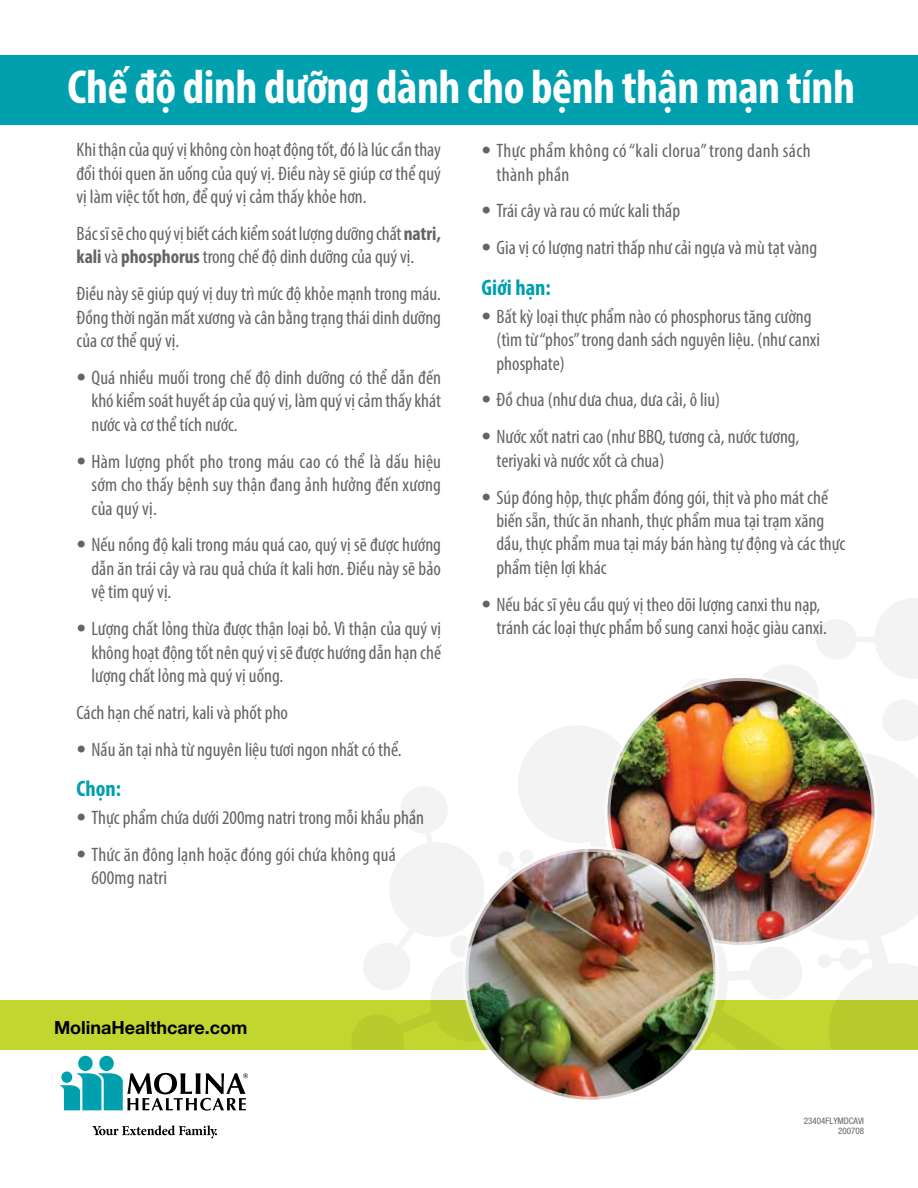
<style>
.page{position:relative;width:918px;height:1188px;background:#fff}
.page>*{position:absolute;margin:0;border:0;box-sizing:border-box;transform-origin:0 0}
.t1{font:700 condensed 48px "Myriad Pro";letter-spacing:-.01em;color:#fff}
.t2{font:700 condensed 22.5px "Myriad Pro";color:#00a0af}
.t3{font:condensed 19.5px/23.4px "Myriad Pro";color:#636466;text-align:justify}
.t4{font:condensed 19.5px/23.4px "Myriad Pro";letter-spacing:.02em;color:#636466}
.t5{font:700 18px "Helvetica Neue";color:#000}
.t6{font:condensed 9px/10.5px "Helvetica Neue";color:#636466;text-align:right}
.s1{font-weight:700}
.s2{font-family:"Helvetica Neue"}
</style>
<div class="page">
<div style="left:0;top:55px;width:918px;height:70px;background:#00a0af"></div>
<div style="left:0;top:1000px;width:918px;height:50px;background:#c1d72f"></div>
<svg style="left:92px;top:1125px;width:125px;height:14px"></svg>
<div style="left:99px;top:1056px;width:15px;height:15px;background:#00a0af;border-radius:50%"></div>
<div style="left:78px;top:1056px;width:15px;height:15px;background:#00a0af;border-radius:50%"></div>
<svg style="left:59px;top:1073px;width:189px;height:38px"></svg>
<div style="left:61px;top:1072px;width:11px;height:11px;background:#00a0af;border-radius:50%"></div>
<svg style="left:352px;top:598px;width:566px;height:452px"></svg>
<img style="left:608px;top:678px;width:266px;height:267px;border-radius:133px">
<div style="left:605px;top:675px;width:272px;height:273px;border:6px solid #fff;border-radius:50%"></div>
<img style="left:460px;top:843px;width:262px;height:257px">
<h1 class="t1" style="left:68px;top:57px;width:789px">Chế độ dinh dưỡng dành cho bệnh thận mạn tính</h1>
<p class="t3" style="left:77px;top:138px;width:366px">Khi thận của quý vị không còn hoạt động tốt, đó là lúc cần thay đổi thói quen ăn uống của quý vị. Điều này sẽ giúp cơ thể quý vị làm việc tốt hơn, để quý vị cảm thấy khỏe hơn.</p>
<p class="t3" style="left:77px;top:222px;width:366px">Bác sĩ sẽ cho quý vị biết cách kiểm soát lượng dưỡng chất <span class="s1">natri, kali</span> và <span class="s1">phosphorus</span> trong chế độ dinh dưỡng của quý vị.</p>
<p class="t3" style="left:77px;top:282px;width:366px">Điều này sẽ giúp quý vị duy trì mức độ khỏe mạnh trong máu.<br>Đồng thời ngăn mất xương và cân bằng trạng thái dinh dưỡng của cơ thể quý vị.</p>
<p class="t3" style="left:92px;top:366px;width:351px;text-indent:-15px"><span class="s2">•</span> Quá nhiều muối trong chế độ dinh dưỡng có thể dẫn đến khó kiểm soát huyết áp của quý vị, làm quý vị cảm thấy khát nước và cơ thể tích nước.</p>
<p class="t3" style="left:92px;top:449px;width:351px;text-indent:-15px"><span class="s2">•</span> Hàm lượng phốt pho trong máu cao có thể là dấu hiệu sớm cho thấy bệnh suy thận đang ảnh hưởng đến xương của quý vị.</p>
<p class="t3" style="left:92px;top:533px;width:351px;text-indent:-15px"><span class="s2">•</span> Nếu nồng độ kali trong máu quá cao, quý vị sẽ được hướng dẫn ăn trái cây và rau quả chứa ít kali hơn. Điều này sẽ bảo vệ tim quý vị.</p>
<p class="t3" style="left:92px;top:617px;width:351px;text-indent:-15px"><span class="s2">•</span> Lượng chất lỏng thừa được thận loại bỏ. Vì thận của quý vị không hoạt động tốt nên quý vị sẽ được hướng dẫn hạn chế lượng chất lỏng mà quý vị uống.</p>
<p class="t3" style="left:77px;top:700px;width:213px">Cách hạn chế natri, kali và phốt pho</p>
<p class="t3" style="left:77px;top:737px;width:327px"><span class="s2">•</span> Nấu ăn tại nhà từ nguyên liệu tươi ngon nhất có thể.</p>
<p class="t2" style="left:77px;top:775px;width:46px">Chọn:</p>
<p class="t3" style="left:77px;top:806px;width:349px"><span class="s2">•</span> Thực phẩm chứa dưới 200mg natri trong mỗi khẩu phần</p>
<p class="t3" style="left:92px;top:843px;width:306px;text-indent:-15px"><span class="s2">•</span> Thức ăn đông lạnh hoặc đóng gói chứa không quá<br>600mg natri</p>
<p class="t4" style="left:497px;top:139px;width:316px;text-indent:-15px"><span class="s2">•</span> Thực phẩm không có “kali clorua” trong danh sách thành phần</p>
<p class="t3" style="left:482px;top:199px;width:200px"><span class="s2">•</span> Trái cây và rau có mức kali thấp</p>
<p class="t3" style="left:482px;top:236px;width:337px"><span class="s2">•</span> Gia vị có lượng natri thấp như cải ngựa và mù tạt vàng</p>
<p class="t2" style="left:482px;top:273px;width:71px">Giới hạn:</p>
<p class="t3" style="left:497px;top:304px;width:325px;text-align:left;text-indent:-15px"><span class="s2">•</span> Bất kỳ loại thực phẩm nào có phosphorus tăng cường (tìm từ “phos” trong danh sách nguyên liệu. (như canxi phosphate)</p>
<p class="t3" style="left:482px;top:388px;width:240px"><span class="s2">•</span> Đồ chua (như dưa chua, dưa cải, ô liu)</p>
<p class="t3" style="left:497px;top:425px;width:304px;text-indent:-15px"><span class="s2">•</span> Nước xốt natri cao (như BBQ, tương cà, nước tương, teriyaki và nước xốt cà chua)</p>
<p class="t3" style="left:497px;top:485px;width:351px;text-align:left;text-indent:-15px"><span class="s2">•</span> Súp đóng hộp, thực phẩm đóng gói, thịt và pho mát chế biến sẵn, thức ăn nhanh, thực phẩm mua tại trạm xăng dầu, thực phẩm mua tại máy bán hàng tự động và các thực phẩm tiện lợi khác</p>
<p class="t3" style="left:497px;top:592px;width:332px;text-indent:-15px"><span class="s2">•</span> Nếu bác sĩ yêu cầu quý vị theo dõi lượng canxi thu nạp, tránh các loại thực phẩm bổ sung canxi hoặc giàu canxi.</p>
<p class="t5" style="left:54px;top:1013px;width:195px">MolinaHealthcare.com</p>
<p class="t6" style="left:804px;top:1115px;width:62px">23404FLYMDCAVI<br>200708</p>
</div>
